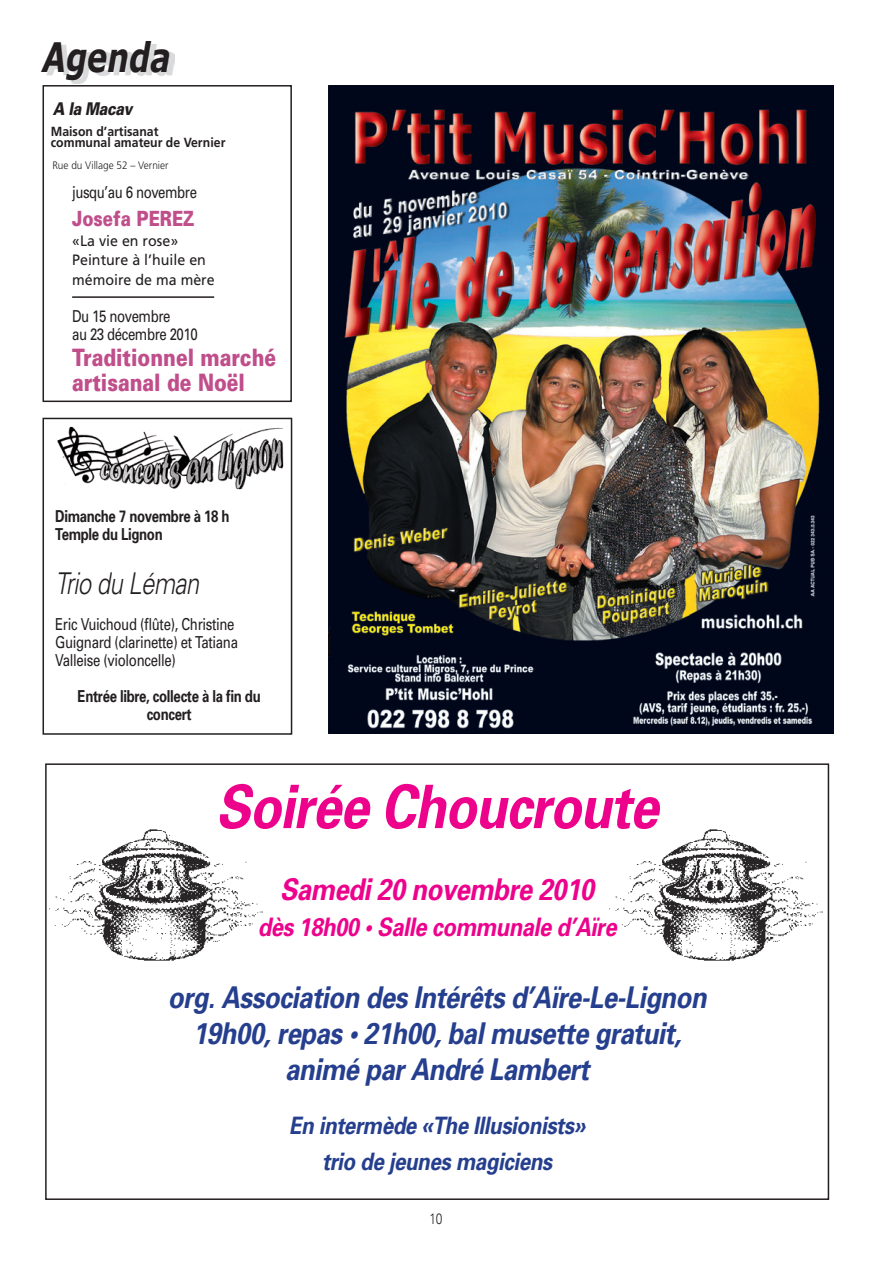
<style>
.page{position:relative;width:893px;height:1263px;background:#fff}
.page>*{position:absolute;margin:0;border:0;box-sizing:border-box;transform-origin:0 0}
.t1{font:italic 700 60px "Univers";letter-spacing:-.02em;color:#ed028c;scale:.86 1}
.t2{font:italic 700 40.5px "Verdana";color:#231f20;scale:.75 1}
.t3{font:italic 700 30px/36px "Univers";letter-spacing:-.02em;color:#253f8e;text-align:center;scale:.86 1}
.t4{font:italic 700 30px "Univers";letter-spacing:-.02em;color:#ed028c;scale:.86 1}
.t5{font:italic 300 30px "Univers";letter-spacing:-.025em;color:#231f20;scale:.8 1}
.t6{font:italic 700 25.5px "Univers";letter-spacing:-.02em;color:#ed028c;scale:.86 1}
.t7{font:italic 700 24px/36px "Univers";letter-spacing:-.02em;color:#253f8e;text-align:center;scale:.86 1}
.t8{font:900 24px/25.5px "Univers";color:#c04e8b;scale:.8 1}
.t9{font:900 21px "Univers";color:#c04e8b;scale:.8 1}
.t10{font:italic 900 17.55px "Univers";letter-spacing:-.025em;color:#231f20;scale:.8 1}
.t11{font:16.5px/18px "Univers";letter-spacing:-.025em;color:#231f20;scale:.8 1}
.t12{font:700 16.5px/18px "Univers";letter-spacing:-.025em;color:#231f20;scale:.8 1}
.t13{font:15px/19.5px "Frutiger";color:#231f20;scale:.95 1}
.t14{font:300 15px "Univers";color:#231f20;scale:.8 1}
.t15{font:700 13.2px/10.8px "Frutiger";color:#231f20;scale:.93 1}
.t16{font:300 10.8px "Frutiger";color:#231f20;scale:.93 1}
</style>
<div class="page">
<img style="left:609px;top:829px;width:214px;height:132px">
<img style="left:49px;top:829px;width:214px;height:132px">
<div style="left:45px;top:763px;width:784px;height:437px;border:2px solid #231f20"></div>
<img style="left:46px;top:44px;width:128px;height:39px">
<div style="left:43px;top:85px;width:249px;height:317px;border:2px solid #231f20"></div>
<hr style="left:72px;top:296px;width:142px;height:2px;background:#231f20">
<div style="left:43px;top:418px;width:249px;height:317px;border:2px solid #231f20"></div>
<img style="left:57px;top:427px;width:226px;height:62px">
<img style="left:328px;top:85px;width:505px;height:648px">
<h2 class="t2" style="left:43px;top:32px;width:172px">Agenda</h2>
<p class="t10" style="left:53px;top:97px;width:101px">A la Macav</p>
<p class="t15" style="left:51px;top:126px;width:189px">Maison d’artisanat<br>communal amateur de Vernier</p>
<p class="t16" style="left:52px;top:159px;width:126px">Rue du Village 52 – Vernier</p>
<p class="t11" style="left:72px;top:182px;width:158px">jusqu’au 6 novembre</p>
<p class="t9" style="left:72px;top:206px;width:154px">Josefa PEREZ</p>
<p class="t13" style="left:72px;top:231px;width:152px">«La vie en rose»<br>Peinture à l’huile en mémoire de ma mère</p>
<p class="t11" style="left:72px;top:307px;width:159px">Du 15 novembre<br>au 23 décembre 2010</p>
<h3 class="t8" style="left:72px;top:344px;width:257px">Traditionnel marché artisanal de Noël</h3>
<p class="t12" style="left:55px;top:507px;width:219px">Dimanche 7 novembre à 18 h<br>Temple du Lignon</p>
<h3 class="t5" style="left:55px;top:565px;width:181px">Trio du Léman</h3>
<p class="t11" style="left:55px;top:615px;width:230px">Eric Vuichoud (flûte), Christine<br>Guignard (clarinette) et Tatiana<br>Valleise (violoncelle)</p>
<p class="t12" style="left:78px;top:687px;width:230px;text-align:center">Entrée libre, collecte à la fin du concert</p>
<h1 class="t1" style="left:216px;top:768px;width:516px">Soirée Choucroute</h1>
<h3 class="t4" style="left:280px;top:870px;width:369px">Samedi 20 novembre 2010</h3>
<h3 class="t6" style="left:258px;top:911px;width:419px">dès 18h00 • Salle communale d’Aïre</h3>
<h3 class="t3" style="left:168px;top:978px;width:628px">org. Association des Intérêts d’Aïre-Le-Lignon<br>19h00, repas • 21h00, bal musette gratuit, animé par André Lambert</h3>
<h3 class="t7" style="left:289px;top:1107px;width:346px">En intermède «The Illusionists» trio de jeunes magiciens</h3>
<p class="t14" style="left:429px;top:1210px;width:18px">10</p>
</div>
